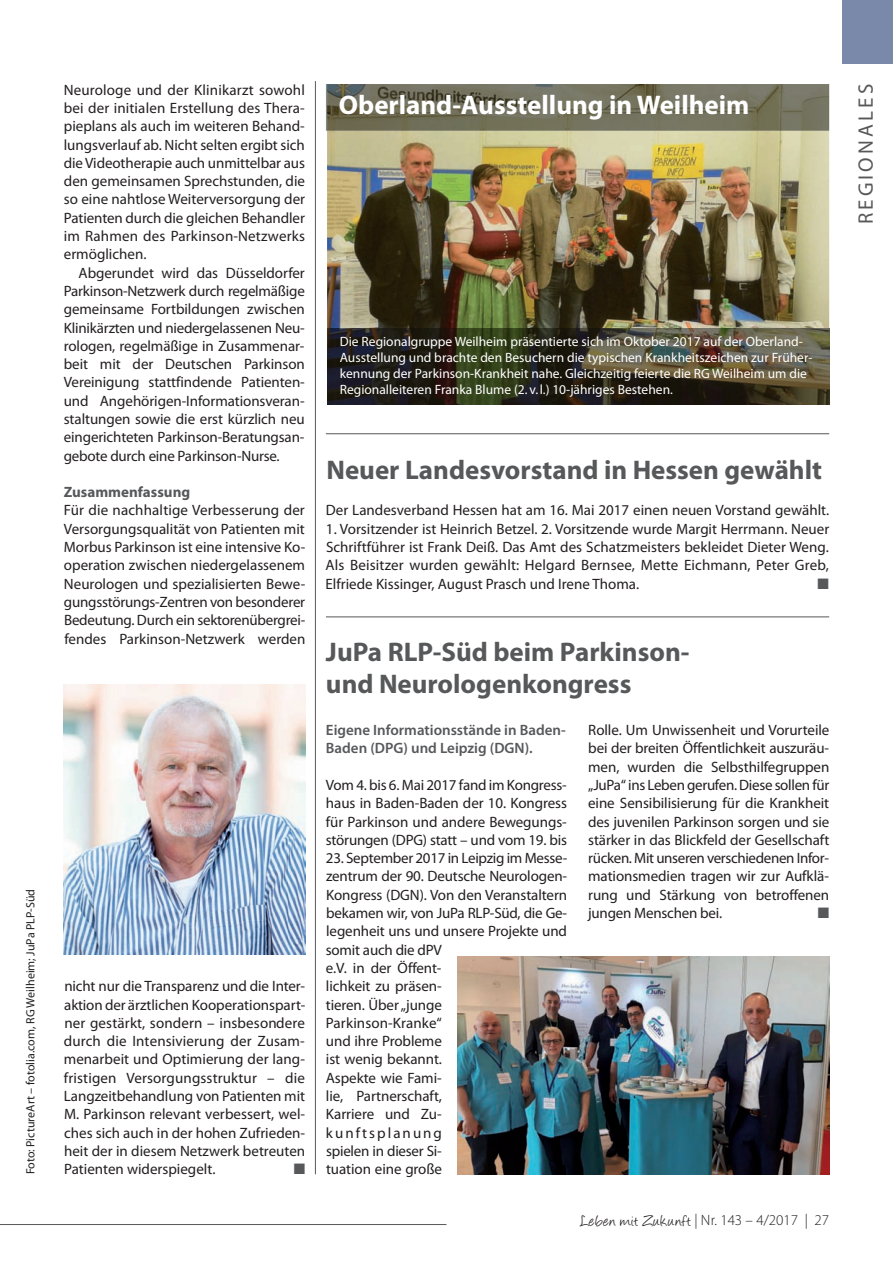
<style>
.page{position:relative;width:893px;height:1263px;background:#fff}
.page>*{position:absolute;margin:0;border:0;box-sizing:border-box;transform-origin:0 0}
.t1{font:700 27px/32.4px "Myriad Pro";color:#57585a}
.t2{font:700 27px "Myriad Pro";color:#fff}
.t3{font:21px "Myriad Pro";letter-spacing:.15em;color:#57585a}
.t4{font:15px/18.3px "Myriad Pro";letter-spacing:-.005em;color:#231f20;text-align:justify}
.t5{font:600 15px/18.3px "Myriad Pro";color:#57585a}
.t6{font:300 15px "Myriad Pro";color:#231f20}
.t7{font:700 15px "Myriad Pro";color:#57585a}
.t8{font:15px "Zapf Dingbats ITC";color:#57585a}
.t9{font:13.5px/16.2px "Myriad Pro";color:#fff}
.t10{font:12px "Myriad Pro";color:#231f20}
.s1{font-family:"Angelina";font-weight:400;font-size:18px}
</style>
<div class="page">
<div style="left:842px;top:0;width:51px;height:64px;background:#7a89a9"></div>
<hr style="left:0;top:1224px;width:446px;height:1px;background:#57585a">
<img style="left:64px;top:684px;width:241px;height:270px">
<hr style="left:315px;top:81px;width:1px;height:1093px;background:#57585a">
<img style="left:457px;top:957px;width:372px;height:217px">
<hr style="left:326px;top:616px;width:503px;height:1px;background:#57585a">
<img style="left:327px;top:131px;width:502px;height:197px">
<img style="left:327px;top:84px;width:502px;height:47px">
<hr style="left:326px;top:433px;width:503px;height:1px;background:#57585a">
<img style="left:327px;top:328px;width:502px;height:77px">
<p class="t10" style="left:26px;top:1174px;width:287px;rotate:-90deg">Foto: PictureArt – fotolia.com, RG Weilheim; JuPa PLP-Süd</p>
<p class="t4" style="left:64px;top:82px;width:243px">Neurologe und der Klinikarzt sowohl bei der initialen Erstellung des Thera&shy;pieplans als auch im weiteren Behand&shy;lungsverlauf ab. Nicht selten ergibt sich die Videotherapie auch unmittelbar aus den gemeinsamen Sprechstunden, die so eine nahtlose Weiterversorgung der Patienten durch die gleichen Behandler im Rahmen des Parkinson-Netzwerks ermöglichen.</p>
<p class="t4" style="left:64px;top:265px;width:243px;text-indent:15px">Abgerundet wird das Düsseldorfer Parkinson-Netzwerk durch regelmäßige gemeinsame Fortbildungen zwischen Klinikärzten und niedergelassenen Neu&shy;rologen, regelmäßige in Zusammenar&shy;beit mit der Deutschen Parkinson Vereinigung stattfindende Patienten&shy;und Angehörigen-Informationsveran&shy;staltungen sowie die erst kürzlich neu eingerichteten Parkinson-Beratungsan&shy;gebote durch eine Parkinson-Nurse.</p>
<p class="t7" style="left:64px;top:486px;width:128px">Zusammenfassung</p>
<p class="t4" style="left:64px;top:502px;width:243px">Für die nachhaltige Verbesserung der Versorgungsqualität von Patienten mit Morbus Parkinson ist eine intensive Ko&shy;operation zwischen niedergelassenem Neurologen und spezialisierten Bewe&shy;gungsstörungs-Zentren von besonderer Bedeutung. Durch ein sektorenübergrei&shy;fendes Parkinson-Netzwerk werden</p>
<p class="t4" style="left:64px;top:978px;width:243px">nicht nur die Transparenz und die Inter&shy;aktion der ärztlichen Kooperationspart&shy;ner gestärkt, sondern – insbesondere durch die Intensivierung der Zusam&shy;menarbeit und Optimierung der lang&shy;fristigen Versorgungsstruktur – die Langzeit behandlung von Patienten mit M. Parkinson relevant verbessert, wel&shy;ches sich auch in der hohen Zufrieden&shy;heit der in diesem Netzwerk betreuten Patienten widerspiegelt.</p>
<p class="t8" style="left:294px;top:1160px;width:13px">■</p>
<h1 class="t2" style="left:339px;top:95px;width:412px">Oberland-Ausstellung in Weilheim</h1>
<p class="t9" style="left:340px;top:334px;width:474px">Die Regionalgruppe Weilheim präsentierte sich im Oktober 2017 auf der Oberland-Ausstellung und brachte den Besuchern die typischen Krankheitszeichen zur Früher&shy;kennung der Parkinson-Krankheit nahe. Gleichzeitig feierte die RG Weilheim um die Regionalleiteren Franka Blume (2. v. l.) 10-jähriges Bestehen.</p>
<h1 class="t1" style="left:326px;top:456px;width:497px">Neuer Landesvorstand in Hessen gewählt</h1>
<p class="t4" style="left:326px;top:502px;width:505px">Der Landesverband Hessen hat am 16. Mai 2017 einen neuen Vorstand gewählt.</p>
<p class="t4" style="left:326px;top:521px;width:505px">1. Vorsitzender ist Heinrich Betzel. 2. Vorsitzende wurde Margit Herrmann. Neuer Schriftführer ist Frank Deiß. Das Amt des Schatzmeisters bekleidet Dieter Weng.<br>Als Beisitzer wurden gewählt: Helgard Bernsee, Mette Eichmann, Peter Greb, Elfriede Kissinger, August Prasch und Irene Thoma.</p>
<p class="t8" style="left:817px;top:575px;width:13px">■</p>
<h1 class="t1" style="left:326px;top:637px;width:365px">JuPa RLP-Süd beim Parkinson&shy;und Neurologenkongress</h1>
<p class="t5" style="left:326px;top:722px;width:241px">Eigene Informationsstände in Baden-<br>Baden (DPG) und Leipzig (DGN).</p>
<p class="t4" style="left:326px;top:777px;width:243px">Vom 4. bis 6. Mai 2017 fand im Kongress&shy;haus in Baden-Baden der 10. Kongress für Parkinson und andere Bewegungs&shy;störungen (DPG) statt – und vom 19. bis</p>
<p class="t4" style="left:326px;top:850px;width:243px;text-align:left">23. September 2017 in Leipzig im Messe&shy;zentrum der 90. Deutsche Neurologen-<br>Kongress (DGN). Von den Veranstaltern bekamen wir, von JuPa RLP-Süd, die Ge&shy;legenheit uns und unsere Projekte und somit auch die dPV<br>e.V. in der Öffent-<br>lichkeit zu präsen-<br>tieren. Über „junge<br>Parkinson-Kranke“<br>und ihre Probleme<br>ist wenig bekannt.<br>Aspekte wie Fami-<br>lie, Partnerschaft,<br>Karriere und Zu-<br>kunftsplanung<br>spielen in dieser Si-<br>tuation eine große</p>
<p class="t4" style="left:588px;top:722px;width:243px">Rolle. Um Unwissenheit und Vorurteile bei der breiten Öffentlichkeit auszuräu&shy;men, wurden die Selbsthilfegruppen „JuPa“ ins Leben gerufen. Diese sollen für eine Sensibilisierung für die Krankheit des juvenilen Parkinson sorgen und sie stärker in das Blickfeld der Gesellschaft rücken. Mit unseren verschiedenen Infor&shy;mationsmedien tragen wir zur Aufklä&shy;rung und Stärkung von betroffenen jungen Menschen bei.</p>
<p class="t8" style="left:818px;top:904px;width:13px">■</p>
<p class="t6" style="left:580px;top:1214px;width:250px"><span class="s1">Leben mit Zukunft</span> | Nr. 143 – 4/2017 | 27</p>
<h2 class="t3" style="left:858px;top:224px;width:142px;rotate:-90deg">REGIONALES</h2>
</div>
